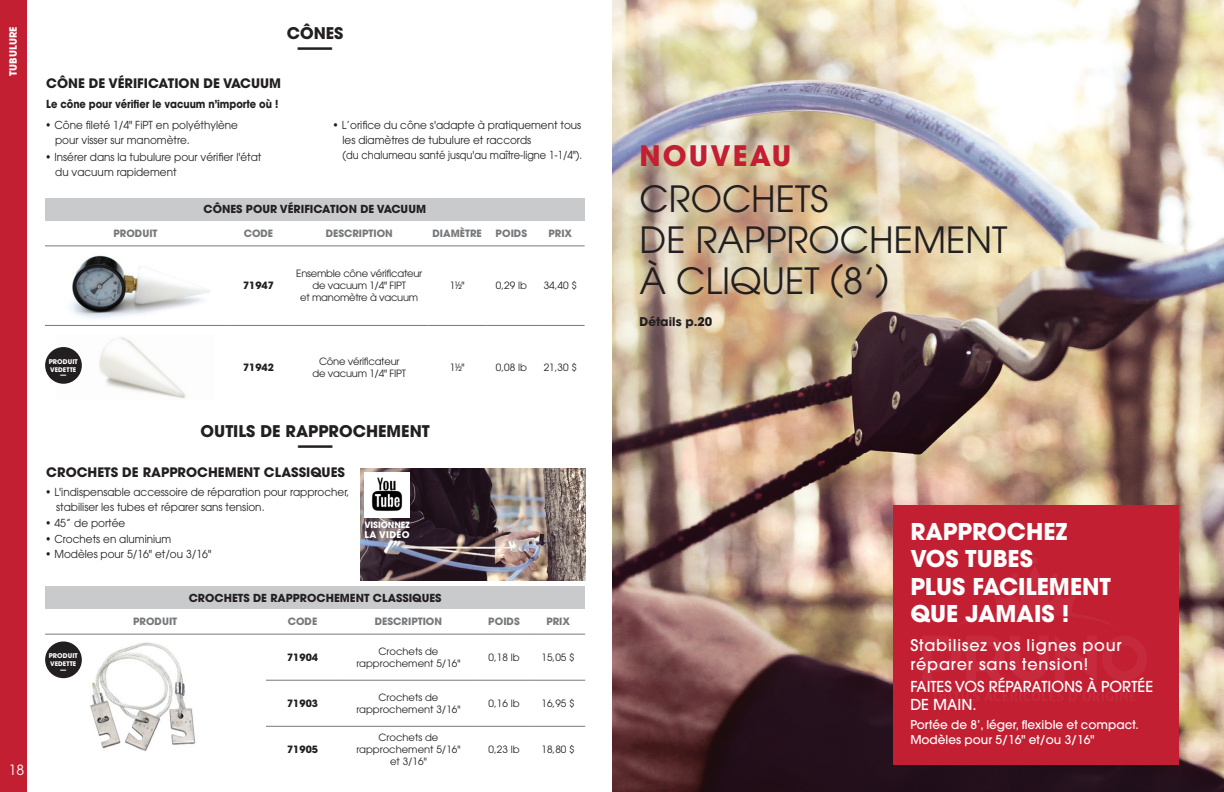
<style>
.page{position:relative;width:1224px;height:792px;background:#fff}
.page>*{position:absolute;margin:0;border:0;box-sizing:border-box;transform-origin:0 0}
.t1{font:37px "ITC Avant Garde Std";color:#231f20}
.t2{font:36px/41px "ITC Avant Garde Std";color:#231f20}
.t3{font:700 28px "ITC Avant Garde Std";letter-spacing:.075em;color:#c31f32}
.t4{font:700 23px/27.6px "ITC Avant Garde Std";color:#fff}
.t5{font:500 16px/19.2px "Avant Garde";letter-spacing:.05em;color:#fff}
.t6{font:700 16px "ITC Avant Garde Std";color:#231f20}
.t7{font:500 15px/18px "Avant Garde";color:#fff}
.t8{font:14px "ITC Avant Garde Std";color:#fff}
.t9{font:700 13px "ITC Avant Garde Std";color:#231f20}
.t10{font:500 12px "Avant Garde";color:#fff}
.t11{font:700 12px "ITC Avant Garde Std";color:#231f20}
.t12{font:11px/15px "ITC Avant Garde Std";color:#231f20;scale:.95 1}
.t13{font:700 11px "ITC Avant Garde Std";color:#231f20}
.t14{font:700 11px "ITC Avant Garde Std";color:#231f20;scale:.9 1}
.t15{font:10px/12px "ITC Avant Garde Std";color:#231f20;text-align:center}
.t16{font:10px/12px "ITC Avant Garde Std";letter-spacing:-.025em;color:#231f20;text-align:center}
.t17{font:700 10px "ITC Avant Garde Std";color:#76787b}
.t18{font:700 10px "ITC Avant Garde Std";color:#231f20}
.t19{font:700 10px "ITC Avant Garde Std";color:#fff}
.t20{font:700 9.2px "ITC Avant Garde Std";letter-spacing:.035em;color:#fff}
.t21{font:700 8.6px "ITC Avant Garde Std";letter-spacing:-.01em;color:#fff}
.t22{font:700 6.5px "ITC Avant Garde Std";letter-spacing:.01em;color:#fff}
.t23{font:700 6.3px/5.8px "ITC Avant Garde Std";letter-spacing:.01em;color:#fff;text-align:center}
</style>
<div class="page">
<div style="left:0;top:0;width:27px;height:792px;background:#c31f32"></div>
<div style="left:45px;top:198px;width:540px;height:22px;background:#c9cacc"></div>
<hr style="left:45px;top:246px;width:181px;height:1px;background:#76787b">
<hr style="left:226px;top:246px;width:65px;height:1px;background:#76787b">
<hr style="left:291px;top:246px;width:137px;height:1px;background:#76787b">
<hr style="left:428px;top:246px;width:59px;height:1px;background:#76787b">
<hr style="left:487px;top:246px;width:49px;height:1px;background:#76787b">
<hr style="left:536px;top:246px;width:49px;height:1px;background:#76787b">
<hr style="left:45px;top:325px;width:181px;height:1px;background:#76787b">
<hr style="left:226px;top:325px;width:65px;height:1px;background:#76787b">
<hr style="left:291px;top:325px;width:137px;height:1px;background:#76787b">
<hr style="left:428px;top:325px;width:59px;height:1px;background:#76787b">
<hr style="left:487px;top:325px;width:49px;height:1px;background:#76787b">
<hr style="left:536px;top:325px;width:49px;height:1px;background:#76787b">
<img style="left:70px;top:255px;width:140px;height:64px">
<img style="left:58px;top:337px;width:128px;height:62px">
<div style="left:45px;top:347px;width:37px;height:37px;background:#231f20;border-radius:50%"></div>
<div style="left:45px;top:586px;width:540px;height:23px;background:#c9cacc"></div>
<hr style="left:45px;top:634px;width:220px;height:1px;background:#76787b">
<hr style="left:265px;top:634px;width:75px;height:1px;background:#76787b">
<hr style="left:340px;top:634px;width:137px;height:1px;background:#76787b">
<hr style="left:477px;top:634px;width:54px;height:1px;background:#76787b">
<hr style="left:531px;top:634px;width:54px;height:1px;background:#76787b">
<hr style="left:265px;top:680px;width:75px;height:1px;background:#76787b">
<hr style="left:340px;top:680px;width:137px;height:1px;background:#76787b">
<hr style="left:477px;top:680px;width:54px;height:1px;background:#76787b">
<hr style="left:531px;top:680px;width:54px;height:1px;background:#76787b">
<hr style="left:265px;top:726px;width:75px;height:1px;background:#76787b">
<hr style="left:340px;top:726px;width:137px;height:1px;background:#76787b">
<hr style="left:477px;top:726px;width:54px;height:1px;background:#76787b">
<hr style="left:531px;top:726px;width:54px;height:1px;background:#76787b">
<img style="left:45px;top:642px;width:151px;height:109px">
<div style="left:45px;top:641px;width:37px;height:37px;background:#231f20;border-radius:50%"></div>
<img style="left:361px;top:468px;width:224px;height:112px">
<div style="left:364px;top:472px;width:46px;height:45px;background:#fff"></div>
<img style="left:371px;top:477px;width:32px;height:34px">
<img style="left:612px;top:0;width:612px;height:792px">
<img style="left:887px;top:479px;width:298px;height:313px">
<p class="t19" style="left:6px;top:76px;width:51px;rotate:-90deg">TUBULURE</p>
<p class="t8" style="left:9px;top:762px;width:17px">18</p>
<p class="t6" style="left:287px;top:22px;width:58px">CÔNES</p>
<p class="t1" style="left:297px;top:22px;width:38px">—</p>
<p class="t9" style="left:46px;top:75px;width:236px">CÔNE DE VÉRIFICATION DE VACUUM</p>
<p class="t14" style="left:46px;top:96px;width:259px">Le cône pour vérifier le vacuum n’importe où !</p>
<p class="t12" style="left:55px;top:118px;width:194px;text-indent:-10px">• Cône fileté 1/4" FiPT en polyéthylène pour visser sur manomètre.</p>
<p class="t12" style="left:55px;top:150px;width:219px;text-indent:-10px">• Insérer dans la tubulure pour vérifier l'état du vacuum rapidement</p>
<p class="t12" style="left:343px;top:118px;width:254px;text-indent:-10px">• L’orifice du cône s'adapte à pratiquement tous les diamètres de tubulure et raccords<br>(du chalumeau santé jusqu'au maître-ligne 1-1/4").</p>
<p class="t13" style="left:204px;top:202px;width:224px">CÔNES POUR VÉRIFICATION DE VACUUM</p>
<p class="t17" style="left:113px;top:227px;width:46px">PRODUIT</p>
<p class="t17" style="left:244px;top:227px;width:31px">CODE</p>
<p class="t17" style="left:326px;top:227px;width:69px">DESCRIPTION</p>
<p class="t17" style="left:432px;top:227px;width:51px">DIAMÈTRE</p>
<p class="t17" style="left:496px;top:227px;width:33px">POIDS</p>
<p class="t17" style="left:548px;top:227px;width:25px">PRIX</p>
<p class="t22" style="left:49px;top:357px;width:31px">PRODUIT</p>
<p class="t23" style="left:50px;top:366px;width:28px">VEDETTE —</p>
<p class="t18" style="left:243px;top:279px;width:32px">71947</p>
<p class="t16" style="left:296px;top:268px;width:127px">Ensemble cône vérificateur de vacuum 1/4" FIPT<br>et manomètre à vacuum</p>
<p class="t15" style="left:450px;top:280px;width:16px">1½"</p>
<p class="t15" style="left:496px;top:280px;width:32px">0,29 lb</p>
<p class="t15" style="left:544px;top:280px;width:35px">34,40 $</p>
<p class="t18" style="left:243px;top:361px;width:32px">71942</p>
<p class="t16" style="left:313px;top:355px;width:95px">Cône vérificateur de vacuum 1/4" FIPT</p>
<p class="t15" style="left:450px;top:361px;width:16px">1½"</p>
<p class="t15" style="left:496px;top:361px;width:32px">0,08 lb</p>
<p class="t15" style="left:544px;top:361px;width:35px">21,30 $</p>
<p class="t6" style="left:201px;top:420px;width:231px">OUTILS DE RAPPROCHEMENT</p>
<p class="t1" style="left:297px;top:420px;width:38px">—</p>
<p class="t9" style="left:46px;top:464px;width:300px">CROCHETS DE RAPPROCHEMENT CLASSIQUES</p>
<p class="t12" style="left:56px;top:485px;width:310px;text-indent:-11px">• L'indispensable accessoire de réparation pour rapprocher, stabiliser les tubes et réparer sans tension.</p>
<p class="t12" style="left:45px;top:515px;width:86px">• 45’’ de portée</p>
<p class="t12" style="left:45px;top:531px;width:134px">• Crochets en aluminium</p>
<p class="t12" style="left:45px;top:547px;width:176px">• Modèles pour 5/16" et/ou 3/16"</p>
<p class="t21" style="left:364px;top:519px;width:47px">VISIONNEZ</p>
<p class="t20" style="left:364px;top:528px;width:47px">LA VIDÉO</p>
<p class="t22" style="left:49px;top:652px;width:31px">PRODUIT</p>
<p class="t23" style="left:50px;top:661px;width:28px">VEDETTE —</p>
<p class="t13" style="left:189px;top:590px;width:254px">CROCHETS DE RAPPROCHEMENT CLASSIQUES</p>
<p class="t17" style="left:133px;top:615px;width:46px">PRODUIT</p>
<p class="t17" style="left:288px;top:615px;width:31px">CODE</p>
<p class="t17" style="left:375px;top:615px;width:69px">DESCRIPTION</p>
<p class="t17" style="left:488px;top:615px;width:33px">POIDS</p>
<p class="t17" style="left:546px;top:615px;width:25px">PRIX</p>
<p class="t18" style="left:287px;top:651px;width:32px">71904</p>
<p class="t15" style="left:356px;top:645px;width:106px">Crochets de rapprochement 5/16"</p>
<p class="t15" style="left:489px;top:651px;width:32px">0,18 lb</p>
<p class="t15" style="left:542px;top:651px;width:35px">15,05 $</p>
<p class="t18" style="left:287px;top:697px;width:32px">71903</p>
<p class="t15" style="left:356px;top:691px;width:106px">Crochets de rapprochement 3/16"</p>
<p class="t15" style="left:489px;top:697px;width:32px">0,16 lb</p>
<p class="t15" style="left:542px;top:697px;width:35px">16,95 $</p>
<p class="t18" style="left:287px;top:743px;width:32px">71905</p>
<p class="t15" style="left:356px;top:731px;width:106px">Crochets de rapprochement 5/16" et 3/16"</p>
<p class="t15" style="left:489px;top:743px;width:32px">0,23 lb</p>
<p class="t15" style="left:542px;top:743px;width:35px">18,80 $</p>
<p class="t3" style="left:640px;top:137px;width:153px">NOUVEAU</p>
<p class="t2" style="left:640px;top:178px;width:369px">CROCHETS<br>DE RAPPROCHEMENT<br>À CLIQUET (8’)</p>
<p class="t11" style="left:640px;top:314px;width:74px">Détails p.20</p>
<p class="t4" style="left:910px;top:517px;width:202px">RAPPROCHEZ<br>VOS TUBES<br>PLUS FACILEMENT<br>QUE JAMAIS !</p>
<p class="t5" style="left:910px;top:635px;width:213px">Stabilisez vos lignes pour réparer sans tension!</p>
<p class="t7" style="left:910px;top:678px;width:244px">FAITES VOS RÉPARATIONS À PORTÉE<br>DE MAIN.</p>
<p class="t10" style="left:910px;top:717px;width:230px">Portée de 8’, léger, flexible et compact.</p>
<p class="t10" style="left:910px;top:732px;width:186px">Modèles pour 5/16" et/ou 3/16"</p>
</div>
